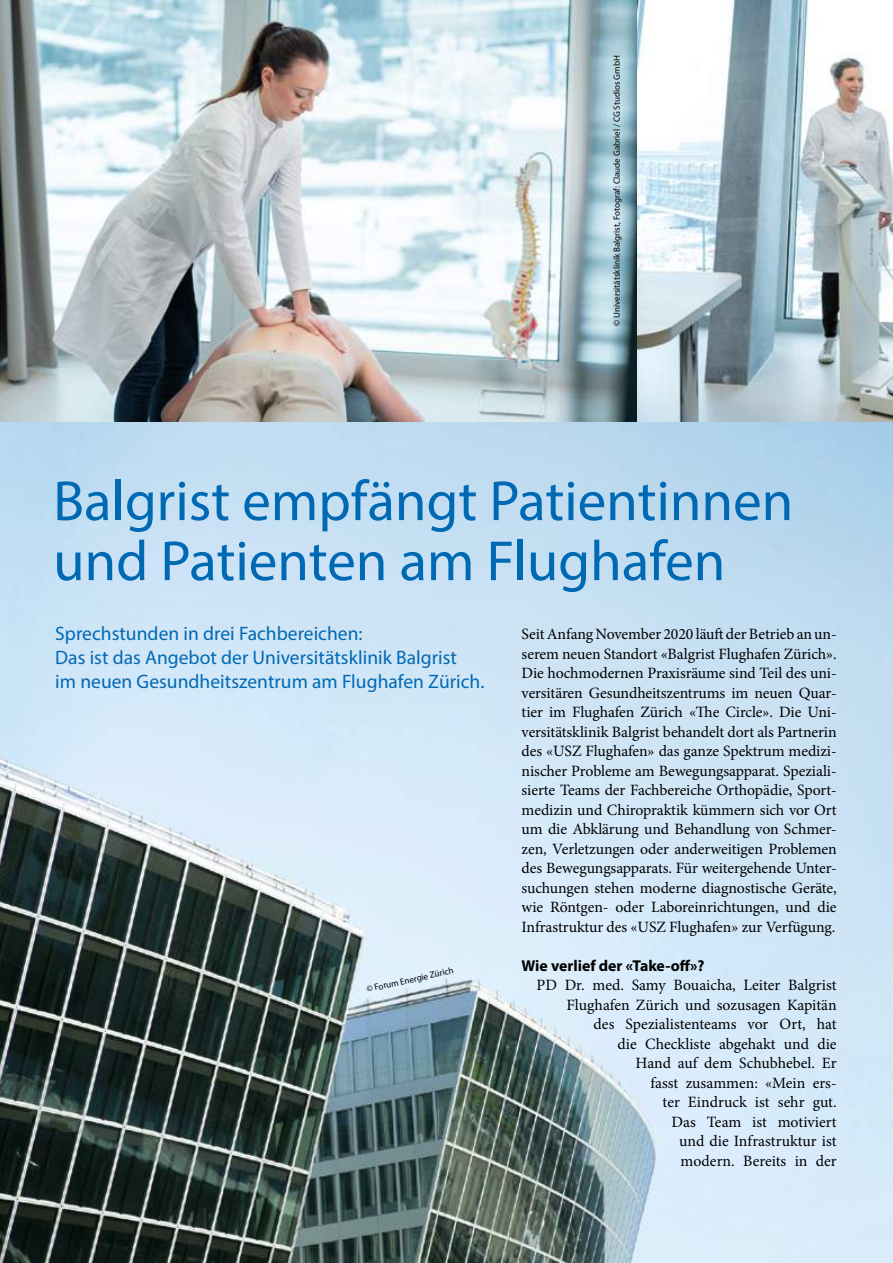
<style>
.page{position:relative;width:893px;height:1263px;background:#fff}
.page>*{position:absolute;margin:0;border:0;box-sizing:border-box;transform-origin:0 0}
.t1{font:57px/60px "Myriad Pro";color:#0069b4}
.t2{font:19.5px/24px "Myriad Pro";color:#0069b4}
.t3{font:15.75px/19.5px "Minion Pro";color:#000;text-align:justify}
.t4{font:700 15.75px "Myriad Pro";color:#000}
.t5{font:9px "Myriad Pro";color:#000}
</style>
<div class="page">
<img style="left:0;top:421px;width:893px;height:842px">
<img style="left:0;top:0;width:893px;height:421px">
<p class="t5" style="left:611px;top:326px;width:272px;rotate:-90deg">© Universitätsklinik Balgrist, Fotograf: Claude Gabriel / CG Studios GmbH</p>
<h1 class="t1" style="left:53px;top:470px;width:742px">Balgrist empfängt Patientinnen und Patienten am Flughafen</h1>
<p class="t2" style="left:55px;top:621px;width:431px">Sprechstunden in drei Fachbereichen:<br>Das ist das Angebot der Universitätsklinik Balgrist<br>im neuen Gesundheitszentrum am Flughafen Zürich.</p>
<p class="t5" style="left:365px;top:983px;width:90px;rotate:-12deg">© Fo rum Energie Zürich</p>
<p class="t3" style="left:522px;top:624px;width:317px">Seit Anfang November 2020 läuft der Betrieb an un&shy;serem neuen Standort «Balgrist Flughafen Zürich».<br>Die hochmodernen Praxisräume sind Teil des uni&shy;versitären Gesundheitszentrums im neuen Quar&shy;tier im Flughafen Zürich «The Circle». Die Uni&shy;versitätsklinik Balgrist behandelt dort als Partnerin des «USZ Flughafen» das ganze Spektrum medizi&shy;nischer Probleme am Bewegungsapparat. Speziali&shy;sierte Teams der Fachbereiche Orthopädie, Sport&shy;medizin und Chiropraktik kümmern sich vor Ort um die Abklärung und Behandlung von Schmer&shy;zen, Verletzungen oder anderweitigen Problemen des Bewegungsapparats. Für weitergehende Unter&shy;suchungen stehen moderne diagnostische Geräte, wie Röntgen- oder Laboreinrichtungen, und die Infrastruktur des «USZ Flughafen» zur Verfügung.</p>
<p class="t4" style="left:522px;top:955px;width:184px">Wie verlief der «Take-off»?</p>
<p class="t3" style="left:537px;top:975px;width:302px;text-align:right">PD Dr. med. Samy Bouaicha, Leiter Balgrist<br>Flughafen Zürich und sozusagen Kapitän<br>des Spezialistenteams vor Ort, hat<br>die Checkliste abgehakt und die<br>Hand auf dem Schubhebel. Er<br>fasst zusammen: «Mein ers-<br>ter Eindruck ist sehr gut.<br>Das Team ist motiviert<br>und die Infrastruktur ist<br>modern. Bereits in der</p>
</div>
